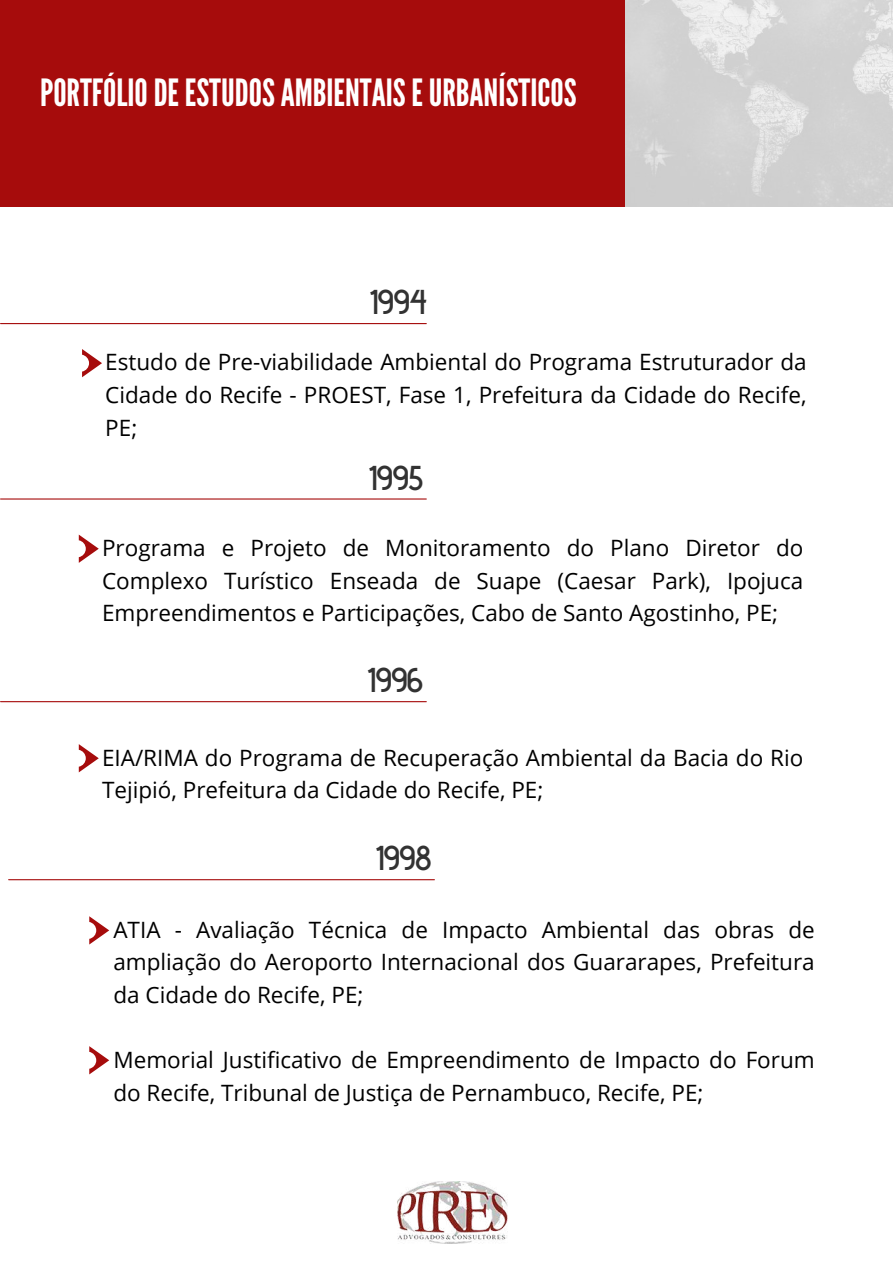
<style>
.page{position:relative;width:893px;height:1264px;background:#fff}
.page>*{position:absolute;margin:0;border:0;box-sizing:border-box;transform-origin:0 0}
.t1{font:37.5px "League Gothic";color:#fff}
.t2{font:600 34.5px "Advent Pro";color:#323232}
.t3{font:22.5px/32.5px "Open Sans";color:#000;text-align:justify}
</style>
<div class="page">
<img style="left:624px;top:0;width:268px;height:207px">
<div style="left:0;top:0;width:624px;height:207px;background:#a60c0c"></div>
<svg style="left:82px;top:349px;width:20px;height:28px"></svg>
<img style="left:397px;top:1181px;width:110px;height:62px">
<hr style="left:1px;top:323px;width:425px;height:1px;background:#a60c0c">
<svg style="left:79px;top:534px;width:20px;height:28px"></svg>
<hr style="left:1px;top:498px;width:425px;height:1px;background:#a60c0c">
<svg style="left:79px;top:744px;width:20px;height:28px"></svg>
<svg style="left:89px;top:916px;width:20px;height:28px"></svg>
<hr style="left:1px;top:701px;width:425px;height:1px;background:#a60c0c">
<svg style="left:89px;top:1046px;width:20px;height:28px"></svg>
<hr style="left:9px;top:879px;width:425px;height:1px;background:#a60c0c">
<h1 class="t1" style="left:40px;top:71px;width:538px">PORTFÓLIODE ESTUDOSAMBIENTAISEURBANÍSTICOS</h1>
<h2 class="t2" style="left:370px;top:281px;width:59px">1994</h2>
<p class="t3" style="left:105px;top:345px;width:702px">Estudo de Pre-viabilidade Ambiental do Programa Estruturador da Cidade do Recife - PROEST, Fase 1, Prefeitura da Cidade do Recife, PE;</p>
<h2 class="t2" style="left:369px;top:456px;width:56px">1995</h2>
<p class="t3" style="left:102px;top:531px;width:702px">Programa e Projeto de Monitoramento do Plano Diretor do Complexo Turístico Enseada de Suape (Caesar Park), Ipojuca Empreendimentos e Participações, Cabo de Santo Agostinho, PE;</p>
<h2 class="t2" style="left:367px;top:659px;width:57px">1996</h2>
<p class="t3" style="left:102px;top:740px;width:702px">EIA/RIMA do Programa de Recuperação Ambiental da Bacia do Rio<br>Tejipió, Prefeitura da Cidade do Recife, PE;</p>
<h2 class="t2" style="left:375px;top:837px;width:57px">1998</h2>
<p class="t3" style="left:113px;top:912px;width:702px">ATIA - Avaliação Técnica de Impacto Ambiental das obras de ampliação do Aeroporto Internacional dos Guararapes, Prefeitura da Cidade do Recife, PE;</p>
<p class="t3" style="left:113px;top:1043px;width:702px">Memorial Justificativo de Empreendimento de Impacto do Forum do Recife, Tribunal de Justiça de Pernambuco, Recife, PE;</p>
</div>
